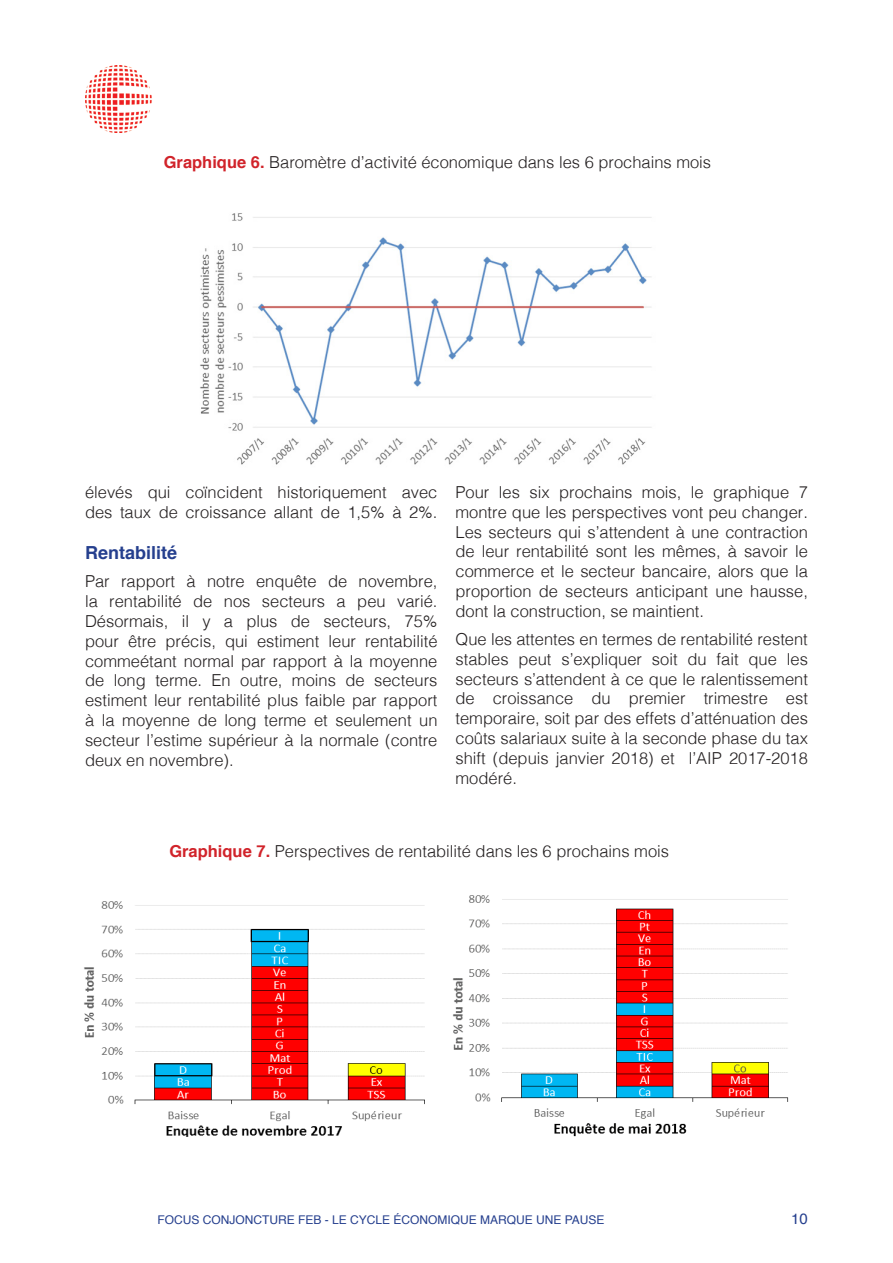
<style>
.page{position:relative;width:893px;height:1263px;background:#fff}
.page>*{position:absolute;margin:0;border:0;box-sizing:border-box;transform-origin:0 0}
.t1{font:700 18px "Helvetica";color:#253f8e}
.t2{font:300 16.5px/19.8px "Helvetica";color:#231f20;text-align:justify}
.t3{font:15px "Helvetica";color:#253f8e}
.t4{font:12px "Helvetica";color:#253f8e}
.s1{font-weight:700;color:#d1232a}
</style>
<div class="page">
<img style="left:85px;top:66px;width:67px;height:66px">
<img style="left:452px;top:895px;width:337px;height:242px">
<img style="left:84px;top:901px;width:341px;height:236px">
<img style="left:200px;top:213px;width:452px;height:252px">
<p class="t2" style="left:164px;top:153px;width:549px"><span class="s1">Graphique 6.</span> Baromètre d’activité économique dans les 6 prochains mois</p>
<p class="t2" style="left:85px;top:483px;width:354px">élevés qui coïncident historiquement avec des taux de croissance allant de 1,5% à 2%.</p>
<p class="t1" style="left:85px;top:545px;width:94px">Rentabilité</p>
<p class="t2" style="left:85px;top:573px;width:354px">Par rapport à notre enquête de novembre, la rentabilité de nos secteurs a peu varié.<br>Désormais, il y a plus de secteurs, 75% pour être précis, qui estiment leur rentabilité commeétant normal par rapport à la moyenne de long terme. En outre, moins de secteurs estiment leur rentabilité plus faible par rapport à la moyenne de long terme et seulement un secteur l’estime supérieur à la normale (contre deux en novembre).</p>
<p class="t2" style="left:455px;top:483px;width:354px">Pour les six prochains mois, le graphique 7 montre que les perspectives vont peu changer.<br>Les secteurs qui s’attendent à une contraction de leur rentabilité sont les mêmes, à savoir le commerce et le secteur bancaire, alors que la proportion de secteurs anticipant une hausse, dont la construction, se maintient.</p>
<p class="t2" style="left:455px;top:631px;width:354px">Que les attentes en termes de rentabilité restent stables peut s’expliquer soit du fait que les secteurs s’attendent à ce que le ralentissement de croissance du premier trimestre est temporaire, soit par des effets d’atténuation des coûts salariaux suite à la seconde phase du tax shift (depuis janvier 2018) et l’AIP 2017-2018 modéré.</p>
<p class="t2" style="left:169px;top:843px;width:501px"><span class="s1">Graphique 7.</span> Perspectives de rentabilité dans les 6 prochains mois</p>
<p class="t4" style="left:157px;top:1215px;width:449px">FOCUS CONJONCTURE FEB - LE CYCLE ÉCONOMIQUE MARQUE UNE PAUSE</p>
<p class="t3" style="left:791px;top:1212px;width:18px">10</p>
</div>
